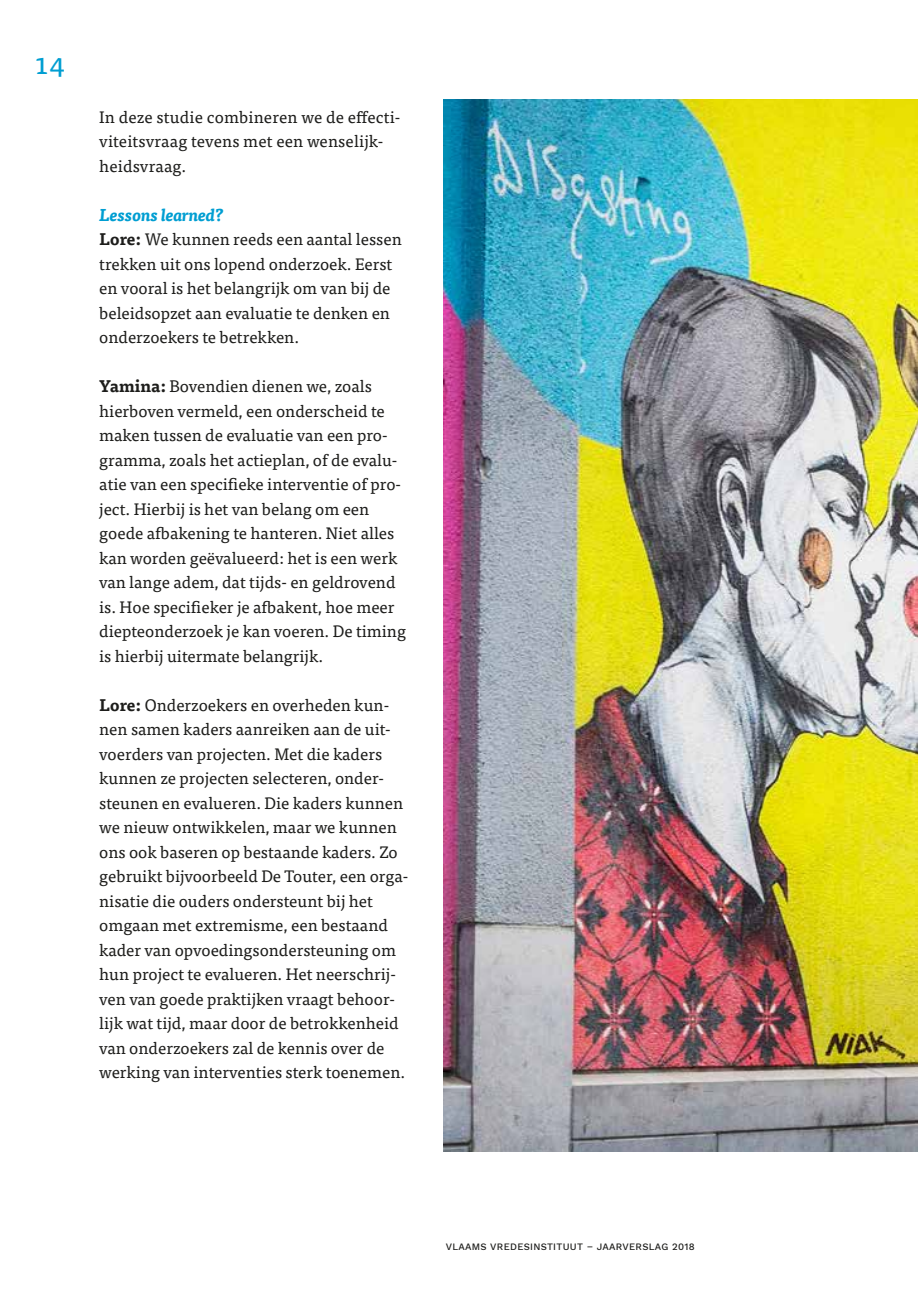
<style>
.page{position:relative;width:918px;height:1290px;background:#fff}
.page>*{position:absolute;margin:0;border:0;box-sizing:border-box;transform-origin:0 0}
.t1{font:29.75px "Tisa Pro";color:#009ed2}
.t2{font:italic 700 16.97px "Tisa Pro";letter-spacing:-.01em;color:#009ed2}
.t3{font:16.62px/24.5px "Tisa Pro";color:#1d1d1b}
.t4{font:500 9.62px "Work Sans";letter-spacing:.03em;color:#1d1d1b}
.s1{font-weight:700}
</style>
<div class="page">
<img style="left:443px;top:99px;width:475px;height:1053px">
<h1 class="t1" style="left:33px;top:41px;width:34px">14</h1>
<p class="t3" style="left:99px;top:103px;width:303px">In deze studie combineren we de effecti&shy;viteitsvraag tevens met een wenselijk&shy;heidsvraag.</p>
<p class="t2" style="left:99px;top:201px;width:126px">Lessons learned?</p>
<p class="t3" style="left:99px;top:226px;width:304px"><span class="s1">Lore:</span> We kunnen reeds een aantal lessen trekken uit ons lopend onderzoek. Eerst en vooral is het belangrijk om van bij de beleidsopzet aan evaluatie te denken en onderzoekers te betrekken.</p>
<p class="t3" style="left:99px;top:373px;width:308px"><span class="s1">Yamina:</span> Bovendien dienen we, zoals hierboven vermeld, een onderscheid te maken tussen de evaluatie van een pro&shy;gramma, zoals het actieplan, of de evalu&shy;atie van een specifieke interventie of pro&shy;ject. Hierbij is het van belang om een goede afbakening te hanteren. Niet alles kan worden geëvalueerd: het is een werk van lange adem, dat tijds- en geldrovend is. Hoe specifieker je afbakent, hoe meer diepteonderzoek je kan voeren. De timing is hierbij uitermate belangrijk.</p>
<p class="t3" style="left:99px;top:692px;width:311px"><span class="s1">Lore:</span> Onderzoekers en overheden kun&shy;nen samen kaders aanreiken aan de uit&shy;voerders van projecten. Met die kaders kunnen ze projecten selecteren, onder&shy;steunen en evalueren. Die kaders kunnen we nieuw ontwikkelen, maar we kunnen ons ook baseren op bestaande kaders. Zo gebruikt bijvoorbeeld De Touter, een orga&shy;nisatie die ouders ondersteunt bij het omgaan met extremisme, een bestaand kader van opvoedingsondersteuning om hun project te evalueren. Het neerschrij&shy;ven van goede praktijken vraagt behoor&shy;lijk wat tijd, maar door de betrokkenheid van onderzoekers zal de kennis over de werking van interventies sterk toenemen.</p>
<p class="t4" style="left:446px;top:1241px;width:250px">VLAAMS VREDESINSTITUUT – JAARVERSLAG 2018</p>
</div>
